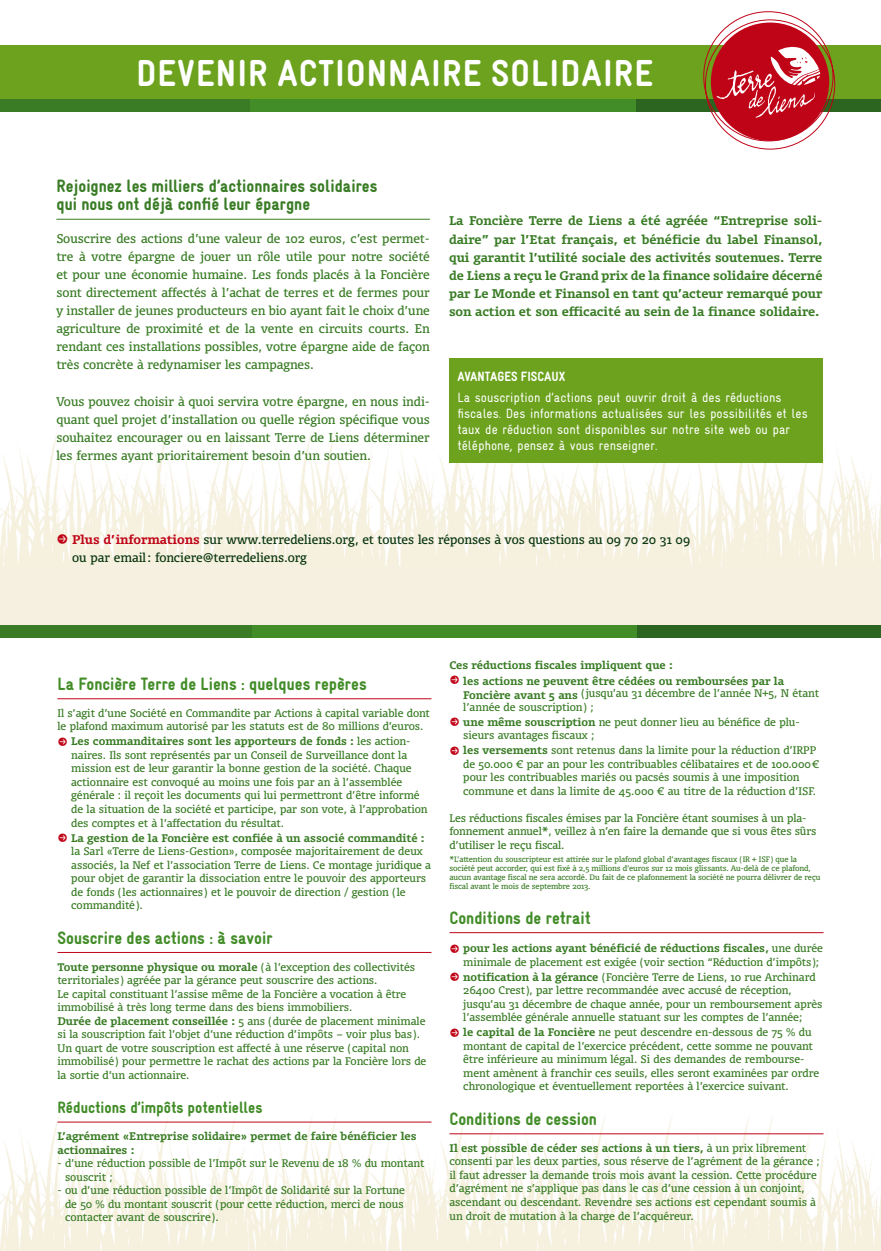
<style>
.page{position:relative;width:881px;height:1251px;background:#fff}
.page>*{position:absolute;margin:0;border:0;box-sizing:border-box;transform-origin:0 0}
.t1{font:900 condensed 37.65px "Gravur";letter-spacing:.03em;color:#fff}
.t2{font:900 condensed 18px "Gravur";color:#438d29}
.t3{font:900 condensed 18px/18px "Gravur";color:#397c25}
.t4{font:900 condensed 16.5px "Gravur";color:#438d29}
.t5{font:condensed 13.5px/16.2px "Gravur";color:#fff}
.t6{font:900 condensed 13.5px "Gravur";color:#fff}
.t7{font:12px/18px "Olsen";color:#397c25;text-align:justify}
.t8{font:700 12px/18px "Olsen";color:#397c25;text-align:justify}
.t9{font:12px/18px "Olsen";color:#0b370f}
.t10{font:10.5px/13.5px "Olsen";color:#397c25}
.t11{font:700 10.5px/13.5px "Olsen";color:#397c25}
.t12{font:7.5px/9px "Olsen";letter-spacing:-.01em;color:#397c25}
.s1{font-family:"Button Bonus Circle Negative";color:#c00418}
.s2{font-weight:700;color:#c00418}
.s3{font-weight:700}
.s4{font-family:"Button Bonus Circle Negative";font-weight:400;color:#c00418}
</style>
<div class="page">
<div style="left:0;top:45px;width:880px;height:54px;background:#6ca21d"></div>
<div style="left:207px;top:99px;width:512px;height:13px;background:#438d29"></div>
<div style="left:0;top:99px;width:250px;height:13px;background:#397c25"></div>
<div style="left:635px;top:99px;width:245px;height:13px;background:#2b651f"></div>
<img style="left:0;top:424px;width:880px;height:142px">
<div style="left:449px;top:358px;width:373px;height:105px;background:#6ca21d"></div>
<hr style="left:56px;top:219px;width:373px;height:1px;background:#397c25">
<div style="left:0;top:566px;width:880px;height:59px;background:#f5f0df"></div>
<svg style="left:703px;top:11px;width:131px;height:138px"></svg>
<img style="left:0;top:1115px;width:880px;height:135px">
<hr style="left:57px;top:698px;width:374px;height:1px;background:#c00418">
<hr style="left:57px;top:951px;width:374px;height:1px;background:#c00418">
<hr style="left:57px;top:1121px;width:374px;height:1px;background:#c00418">
<hr style="left:449px;top:932px;width:374px;height:1px;background:#c00418">
<hr style="left:449px;top:1133px;width:374px;height:1px;background:#c00418">
<div style="left:208px;top:625px;width:512px;height:12px;background:#438d29"></div>
<div style="left:0;top:625px;width:251px;height:12px;background:#397c25"></div>
<div style="left:636px;top:625px;width:244px;height:12px;background:#2b651f"></div>
<h1 class="t1" style="left:136px;top:52px;width:518px">Devenir actionnaire solidaire</h1>
<h2 class="t3" style="left:56px;top:177px;width:322px">Rejoignez les milliers d’actionnaires solidaires qui nous ont déjà confié leur épargne</h2>
<p class="t7" style="left:56px;top:230px;width:375px">Souscrire des actions d’une valeur de 102 euros, c’est permet&shy;tre à votre épargne de jouer un rôle utile pour notre société et pour une économie humaine. Les fonds placés à la Foncière sont directement affectés à l’achat de terres et de fermes pour y installer de jeunes producteurs en bio ayant fait le choix d’une agriculture de proximité et de la vente en circuits courts. En rendant ces installations possibles, votre épargne aide de façon très concrète à redynamiser les campagnes.</p>
<p class="t7" style="left:56px;top:392px;width:375px">Vous pouvez choisir à quoi servira votre épargne, en nous indi&shy;quant quel projet d’installation ou quelle région spécifique vous souhaitez encourager ou en laissant Terre de Liens déterminer les fermes ayant prioritairement besoin d’un soutien.</p>
<p class="t8" style="left:449px;top:212px;width:375px">La Foncière Terre de Liens a été agréée “Entreprise soli&shy;daire” par l’Etat français, et bénéficie du label Finansol, qui garantit l’utilité sociale des activités soutenues. Terre de Liens a reçu le Grand prix de la finance solidaire décerné par Le Monde et Finansol en tant qu’acteur remarqué pour son action et son efficacité au sein de la finance solidaire.</p>
<p class="t6" style="left:457px;top:369px;width:109px">avantages fiscaux</p>
<p class="t5" style="left:457px;top:389px;width:351px">La souscription d’actions peut ouvrir droit à des réductions fiscales. Des informations actualisées sur les possibilités et les taux de réduction sont disponibles sur notre site web ou par téléphone, pensez à vous renseigner.</p>
<p class="t9" style="left:72px;top:530px;width:619px;text-indent:-16px"><span class="s1">P</span> <span class="s2">Plus d’informations</span> sur www.terredeliens.org, et toutes les réponses à vos questions au 09 70 20 31 09 ou par email: fonciere@terredeliens.org</p>
<h2 class="t2" style="left:57px;top:673px;width:310px">La Foncière Terre de Liens : quelques repères</h2>
<p class="t10" style="left:57px;top:706px;width:374px">Il s’agit d’une Société en Commandite par Actions à capital variable dont le plafond maximum autorisé par les statuts est de 80 millions d’euros.</p>
<p class="t10" style="left:71px;top:734px;width:357px;text-indent:-14px"><span class="s1">P</span> <span class="s3">Les commanditaires sont les apporteurs de fonds :</span> les action&shy;naires. Ils sont représentés par un Conseil de Surveillance dont la mission est de leur garantir la bonne gestion de la société. Chaque actionnaire est convoqué au moins une fois par an à l’assemblée générale : il reçoit les documents qui lui permettront d’être informé de la situation de la société et participe, par son vote, à l’approbation des comptes et à l’affectation du résultat.</p>
<p class="t10" style="left:71px;top:830px;width:361px;text-indent:-14px"><span class="s1">P</span> <span class="s3">La gestion de la Foncière est confiée à un associé commandité : </span>la Sarl «Terre de Liens-Gestion», composée majoritairement de deux associés, la Nef et l’association Terre de Liens. Ce montage juridique a pour objet de garantir la dissociation entre le pouvoir des apporteurs de fonds (les actionnaires) et le pouvoir de direction / gestion (le commandité).</p>
<h2 class="t2" style="left:57px;top:927px;width:217px">Souscrire des actions : à savoir</h2>
<p class="t10" style="left:57px;top:959px;width:370px"><span class="s3">Toute personne physique ou morale</span> (à l’exception des collectivités territoriales) agréée par la gérance peut souscrire des actions.<br>Le capital constituant l’assise même de la Foncière a vocation à être immobilisé à très long terme dans des biens immobiliers.<br><span class="s3">Durée de placement conseillée :</span> 5 ans (durée de placement minimale si la souscription fait l’objet d’une réduction d’impôts – voir plus bas).<br>Un quart de votre souscription est affecté à une réserve (capital non immobilisé) pour permettre le rachat des actions par la Foncière lors de la sortie d’un actionnaire.</p>
<h3 class="t4" style="left:57px;top:1098px;width:206px">Réductions d’impôts potentielles</h3>
<p class="t11" style="left:57px;top:1128px;width:360px">L’agrément «Entreprise solidaire» permet de faire bénéficier les actionnaires :</p>
<p class="t10" style="left:65px;top:1156px;width:360px;text-indent:-8px">- d’une réduction possible de l’Impôt sur le Revenu de 18 % du montant souscrit ;</p>
<p class="t10" style="left:65px;top:1183px;width:341px;text-indent:-8px">- ou d’une réduction possible de l’Impôt de Solidarité sur la Fortune de 50 % du montant souscrit (pour cette réduction, merci de nous contacter avant de souscrire).</p>
<p class="t11" style="left:449px;top:656px;width:336px;line-height:16.5px">Ces réductions fiscales impliquent que :<br><span class="s4">P</span> les actions ne peuvent être cédées ou remboursées par la</p>
<p class="t10" style="left:463px;top:686px;width:357px"><span class="s3">Foncière avant 5 ans</span> (jusqu’au 31 décembre de l’année N+5, N étant l’année de souscription) ;</p>
<p class="t10" style="left:463px;top:715px;width:338px;text-indent:-14px"><span class="s1">P</span> <span class="s3">une même souscription</span> ne peut donner lieu au bénéfice de plu&shy;sieurs avantages fiscaux ;</p>
<p class="t10" style="left:463px;top:743px;width:358px;text-indent:-14px"><span class="s1">P</span> <span class="s3">les versements</span> sont retenus dans la limite pour la réduction d’IRPP de 50.000 € par an pour les contribuables célibataires et de 100.000€ pour les contribuables mariés ou pacsés soumis à une imposition commune et dans la limite de 45.000 € au titre de la réduction d’ISF.</p>
<p class="t10" style="left:449px;top:811px;width:368px">Les réductions fiscales émises par la Foncière étant soumises à un pla&shy;fonnement annuel*, veillez à n’en faire la demande que si vous êtes sûrs d’utiliser le reçu fiscal.</p>
<p class="t12" style="left:449px;top:854px;width:372px">*L’attention du souscripteur est attirée sur le plafond global d’avantages fiscaux (IR + ISF) que la société peut accorder, qui est fixé à 2,5 millions d’euros sur 12 mois glissants. Au-delà de ce plafond, aucun avantage fiscal ne sera accordé. Du fait de ce plafonnement la société ne pourra délivrer de reçu fiscal avant le mois de septembre 2013.</p>
<h2 class="t2" style="left:449px;top:907px;width:143px">Conditions de retrait</h2>
<p class="t10" style="left:463px;top:941px;width:361px;text-indent:-14px"><span class="s1">P</span> <span class="s3">pour les actions ayant bénéficié de réductions fiscales,</span> une durée minimale de placement est exigée (voir section “Réduction d’impôts);</p>
<p class="t10" style="left:463px;top:969px;width:360px;text-indent:-14px"><span class="s1">P</span> <span class="s3">notification à la gérance</span> (Foncière Terre de Liens, 10 rue Archinard 26400 Crest), par lettre recommandée avec accusé de réception, jusqu’au 31 décembre de chaque année, pour un remboursement après l’assemblée générale annuelle statuant sur les comptes de l’année;</p>
<p class="t10" style="left:463px;top:1025px;width:357px;text-indent:-14px"><span class="s1">P</span> <span class="s3">le capital de la Foncière</span> ne peut descendre en-dessous de 75 % du montant de capital de l’exercice précédent, cette somme ne pouvant être inférieure au minimum légal. Si des demandes de rembourse&shy;ment amènent à franchir ces seuils, elles seront examinées par ordre chronologique et éventuellement reportées à l’exercice suivant.</p>
<h2 class="t2" style="left:449px;top:1108px;width:149px">Conditions de cession</h2>
<p class="t10" style="left:449px;top:1140px;width:371px"><span class="s3">Il est possible de céder ses actions à un tiers,</span> à un prix librement consenti par les deux parties, sous réserve de l’agrément de la gérance ; il faut adresser la demande trois mois avant la cession. Cette procédure d’agrément ne s’applique pas dans le cas d’une cession à un conjoint, ascendant ou descendant. Revendre ses actions est cependant soumis à un droit de mutation à la charge de l’acquéreur.</p>
</div>
